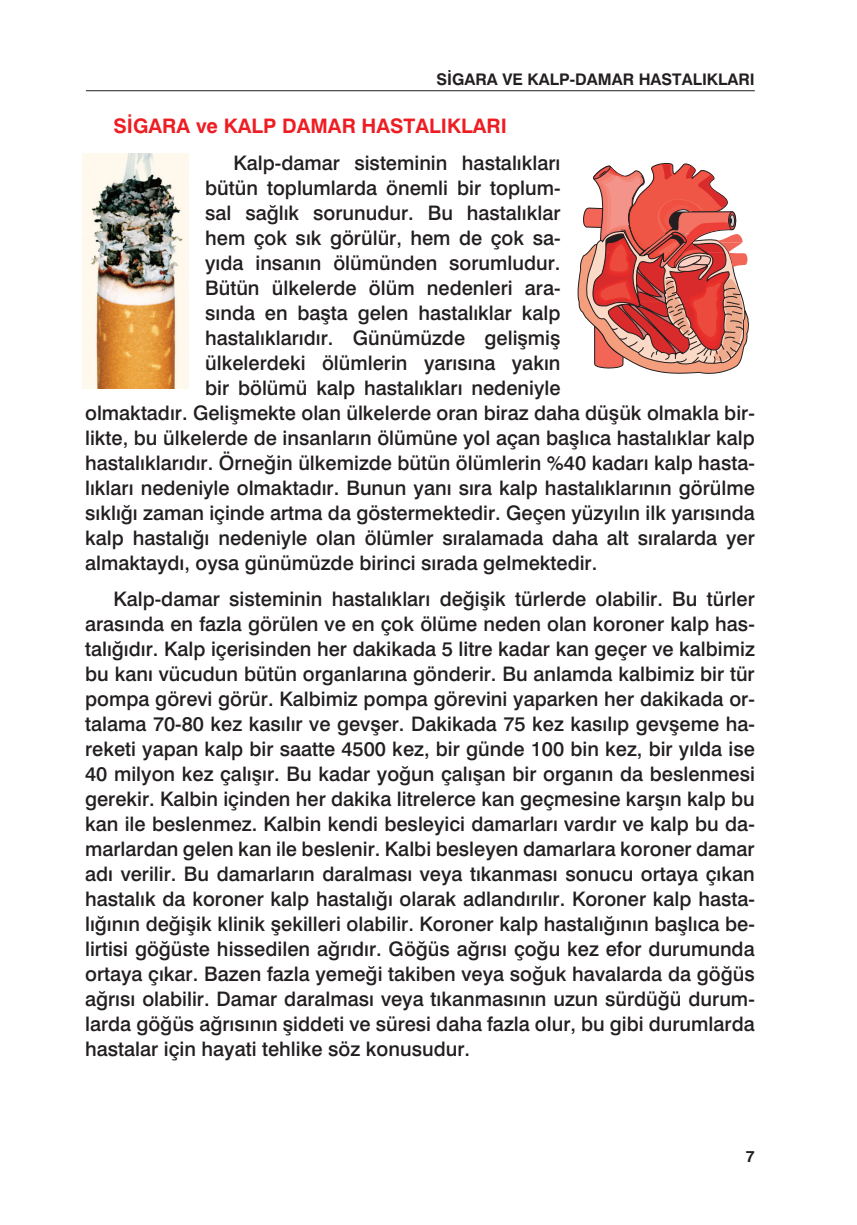
<style>
.page{position:relative;width:857px;height:1225px;background:#fff}
.page>*{position:absolute;margin:0;border:0;box-sizing:border-box;transform-origin:0 0}
.t1{font:20px/25px "Helvetica OTF";color:#231f20;text-align:justify}
.t2{font:700 20px "Helvetica OTF";color:#ee1d23}
.t3{font:700 16px "Helvetica OTF";color:#231f20}
</style>
<div class="page">
<hr style="left:86px;top:90px;width:668px;height:1px;background:#231f20">
<img style="left:83px;top:154px;width:105px;height:234px">
<svg style="left:577px;top:163px;width:171px;height:210px"></svg>
<p class="t3" style="left:436px;top:70px;width:319px">SİGARA VE KALP-DAMAR HASTALIKLARI</p>
<p class="t2" style="left:113px;top:114px;width:394px">SİGARA ve KALP DAMAR HASTALIKLARI</p>
<p class="t1" style="left:233px;top:150px;width:328px">Kalp-damar sisteminin hastalıkları</p>
<p class="t1" style="left:205px;top:175px;width:356px">bütün toplumlarda önemli bir toplum-</p>
<p class="t1" style="left:205px;top:200px;width:356px">sal sağlık sorunudur. Bu hastalıklar</p>
<p class="t1" style="left:205px;top:225px;width:356px">hem çok sık görülür, hem de çok sa-</p>
<p class="t1" style="left:205px;top:250px;width:356px">yıda insanın ölümünden sorumludur.</p>
<p class="t1" style="left:205px;top:275px;width:356px">Bütün ülkelerde ölüm nedenleri ara-</p>
<p class="t1" style="left:205px;top:300px;width:356px">sında en başta gelen hastalıklar kalp</p>
<p class="t1" style="left:205px;top:325px;width:357px">hastalıklarıdır. Günümüzde gelişmiş</p>
<p class="t1" style="left:205px;top:350px;width:356px">ülkelerdeki ölümlerin yarısına yakın</p>
<p class="t1" style="left:205px;top:375px;width:357px">bir bölümü kalp hastalıkları nedeniyle</p>
<p class="t1" style="left:85px;top:400px;width:670px">olmaktadır. Gelişmekte olan ülkelerde oran biraz daha düşük olmakla bir-</p>
<p class="t1" style="left:85px;top:425px;width:671px">likte, bu ülkelerde de insanların ölümüne yol açan başlıca hastalıklar kalp</p>
<p class="t1" style="left:85px;top:450px;width:670px">hastalıklarıdır. Örneğin ülkemizde bütün ölümlerin %40 kadarı kalp hasta-</p>
<p class="t1" style="left:85px;top:475px;width:671px">lıkları nedeniyle olmaktadır. Bunun yanı sıra kalp hastalıklarının görülme</p>
<p class="t1" style="left:85px;top:500px;width:671px">sıklığı zaman içinde artma da göstermektedir. Geçen yüzyılın ilk yarısında</p>
<p class="t1" style="left:85px;top:525px;width:671px">kalp hastalığı nedeniyle olan ölümler sıralamada daha alt sıralarda yer</p>
<p class="t1" style="left:85px;top:550px;width:513px">almaktaydı, oysa günümüzde birinci sırada gelmektedir.</p>
<p class="t1" style="left:85px;top:586px;width:671px;text-indent:28px">Kalp-damar sisteminin hastalıkları değişik türlerde olabilir. Bu türler arasında en fazla görülen ve en çok ölüme neden olan koroner kalp has&shy;talığıdır. Kalp içerisinden her dakikada 5 litre kadar kan geçer ve kalbimiz bu kanı vücudun bütün organlarına gönderir. Bu anlamda kalbimiz bir tür pompa görevi görür. Kalbimiz pompa görevini yaparken her dakikada or&shy;talama 70-80 kez kasılır ve gevşer. Dakikada 75 kez kasılıp gevşeme ha&shy;reketi yapan kalp bir saatte 4500 kez, bir günde 100 bin kez, bir yılda ise 40 milyon kez çalışır. Bu kadar yoğun çalışan bir organın da beslenmesi gerekir. Kalbin içinden her dakika litrelerce kan geçmesine karşın kalp bu kan ile beslenmez. Kalbin kendi besleyici damarları vardır ve kalp bu da&shy;marlardan gelen kan ile beslenir. Kalbi besleyen damarlara koroner damar adı verilir. Bu damarların daralması veya tıkanması sonucu ortaya çıkan hastalık da koroner kalp hastalığı olarak adlandırılır. Koroner kalp hasta&shy;lığının değişik klinik şekilleri olabilir. Koroner kalp hastalığının başlıca be&shy;lirtisi göğüste hissedilen ağrıdır. Göğüs ağrısı çoğu kez efor durumunda ortaya çıkar. Bazen fazla yemeği takiben veya soğuk havalarda da göğüs ağrısı olabilir. Damar daralması veya tıkanmasının uzun sürdüğü durum&shy;larda göğüs ağrısının şiddeti ve süresi daha fazla olur, bu gibi durumlarda hastalar için hayati tehlike söz konusudur.</p>
</div>
